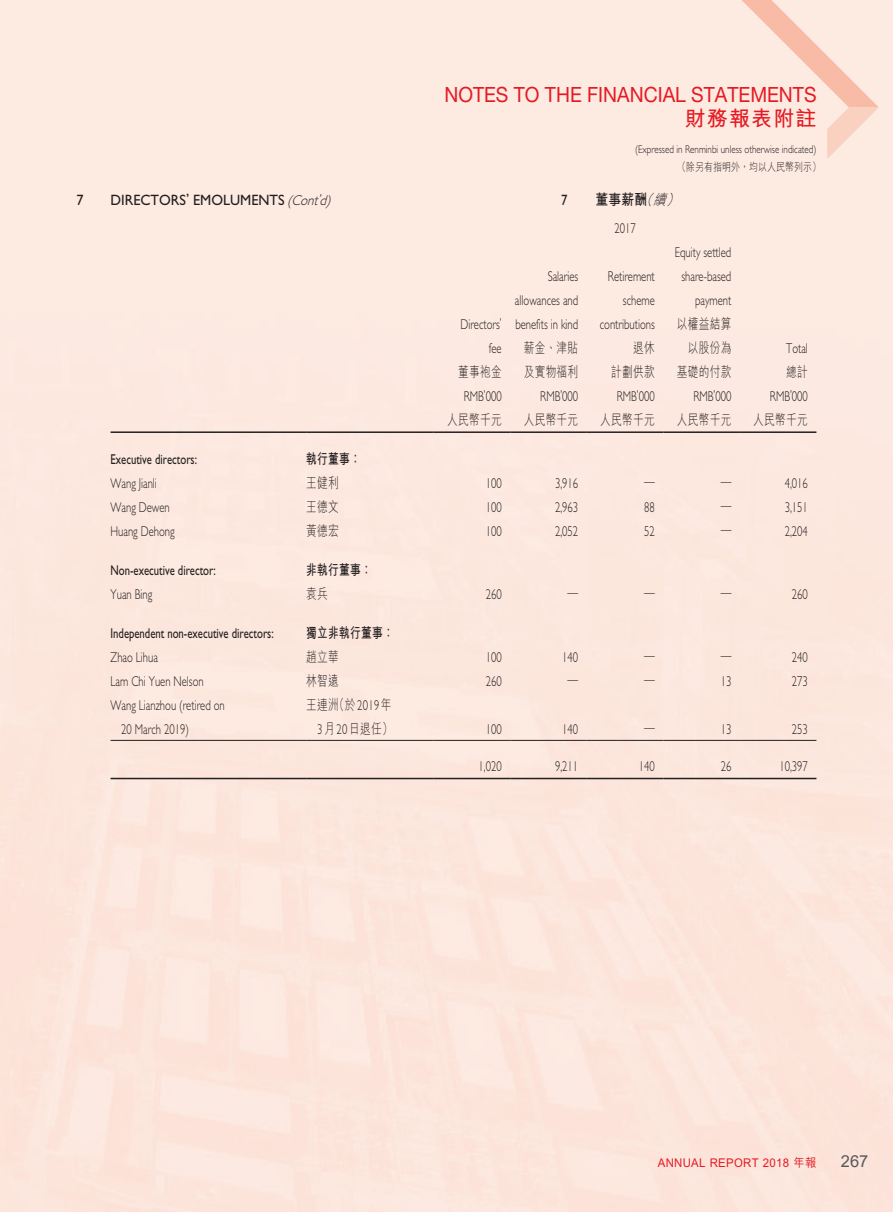
<style>
.page{position:relative;width:893px;height:1212px;background:#fff}
.page>*{position:absolute;margin:0;border:0;box-sizing:border-box;transform-origin:0 0}
.t1{font:21px "Helvetica Neue LT Std";color:#e51a23;scale:.92 1}
.t2{font:700 21px "M Hei HK";letter-spacing:.055em;color:#e51a23}
.t3{font:16.5px "Arial";color:#57585a}
._3__標題{font:15px "Gill Sans Std";color:#231f20;scale:.95 1}
._8__標題---C{font:700 15px "M Hei HK";color:#231f20;scale:.85 1}
._8__標題---C-2{font:15px "Gill Sans Std";color:#231f20;scale:.85 1}
._1__內文{font:300 14.25px "Gill Sans Std";color:#231f20;scale:.75 1}
._6__內文---C{font:300 14.25px "M Hei HK";letter-spacing:.03em;color:#231f20;scale:.75 1}
._1__內文-2{font:14.25px "Gill Sans Std";color:#231f20;scale:.75 1}
._6__內文---C-2{font:700 14.25px "M Hei HK";letter-spacing:.03em;color:#231f20;scale:.75 1}
._1__內文-3{font:300 14.25px "M Hei HK";color:#231f20;scale:.75 1}
.t4{font:500 12px "M Hei HK";letter-spacing:.03em;color:#e51a23;scale:.95 1}
.t5{font:300 11.25px "Gill Sans Std";color:#231f20;scale:.8 1}
.t6{font:300 11.25px "M Hei HK";color:#231f20;scale:.8 1}
.s1{font-weight:300;font-style:italic;font-size:14.25px}
.s2{font-family:"Gill Sans Std"}
</style>
<div class="page">
<svg style="left:720px;top:0;width:159px;height:159px;background:#fce2d7"></svg>
<hr style="left:111px;top:431px;width:195px;height:2px;background:#231f20">
<hr style="left:306px;top:431px;width:128px;height:2px;background:#231f20">
<hr style="left:434px;top:431px;width:76px;height:2px;background:#231f20">
<hr style="left:510px;top:431px;width:77px;height:2px;background:#231f20">
<hr style="left:587px;top:431px;width:76px;height:2px;background:#231f20">
<hr style="left:663px;top:431px;width:77px;height:2px;background:#231f20">
<hr style="left:740px;top:431px;width:76px;height:2px;background:#231f20">
<hr style="left:111px;top:740px;width:195px;height:1px;background:#231f20">
<hr style="left:306px;top:740px;width:128px;height:1px;background:#231f20">
<hr style="left:434px;top:740px;width:76px;height:1px;background:#231f20">
<hr style="left:510px;top:740px;width:77px;height:1px;background:#231f20">
<hr style="left:587px;top:740px;width:76px;height:1px;background:#231f20">
<hr style="left:663px;top:740px;width:77px;height:1px;background:#231f20">
<hr style="left:740px;top:740px;width:76px;height:1px;background:#231f20">
<hr style="left:111px;top:778px;width:195px;height:1px;background:#231f20">
<hr style="left:306px;top:778px;width:128px;height:1px;background:#231f20">
<hr style="left:434px;top:778px;width:76px;height:1px;background:#231f20">
<hr style="left:510px;top:778px;width:77px;height:1px;background:#231f20">
<hr style="left:587px;top:778px;width:76px;height:1px;background:#231f20">
<hr style="left:663px;top:778px;width:77px;height:1px;background:#231f20">
<hr style="left:740px;top:778px;width:76px;height:1px;background:#231f20">
<p class="_3__標題" style="left:77px;top:191px;width:9px">7</p>
<p class="_3__標題" style="left:111px;top:191px;width:238px">DIRECTORS’ EMOLUMENTS <span class="s1">(Cont’d)</span></p>
<h1 class="t1" style="left:444px;top:82px;width:406px">NOTES TO THE FINANCIAL STATEMENTS</h1>
<h1 class="t2" style="left:685px;top:103px;width:133px">財務報表附註</h1>
<p class="t5" style="left:635px;top:143px;width:228px">(Expressed in Renminbi unless otherwise indicated)</p>
<p class="t6" style="left:677px;top:162px;width:181px">（除另有指明外，均以人民幣列示）</p>
<p class="_8__標題---C-2" style="left:561px;top:191px;width:9px">7</p>
<p class="_8__標題---C" style="left:595px;top:188px;width:104px">董事薪酬<span class="s1">（續）</span></p>
<p class="_1__內文" style="left:460px;top:316px;width:57px">Directors’</p>
<p class="_1__內文" style="left:489px;top:340px;width:19px">fee</p>
<p class="_6__內文---C" style="left:458px;top:365px;width:60px">董事袍金</p>
<p class="_1__內文" style="left:548px;top:268px;width:42px">Salaries</p>
<p class="_1__內文" style="left:515px;top:292px;width:86px">allowances and</p>
<p class="_1__內文" style="left:515px;top:316px;width:85px">benefits in kind</p>
<p class="_6__內文---C" style="left:524px;top:341px;width:74px">薪金、津貼</p>
<p class="_6__內文---C" style="left:524px;top:365px;width:74px">及實物福利</p>
<p class="_1__內文" style="left:614px;top:220px;width:30px">2017</p>
<p class="_1__內文" style="left:608px;top:268px;width:64px">Retirement</p>
<p class="_1__內文" style="left:623px;top:292px;width:44px">scheme</p>
<p class="_1__內文" style="left:600px;top:316px;width:75px">contributions</p>
<p class="_6__內文---C" style="left:633px;top:341px;width:30px">退休</p>
<p class="_6__內文---C" style="left:611px;top:365px;width:60px">計劃供款</p>
<p class="_1__內文" style="left:675px;top:244px;width:77px">Equity settled</p>
<p class="_1__內文" style="left:681px;top:268px;width:68px">share-based</p>
<p class="_1__內文" style="left:695px;top:292px;width:50px">payment</p>
<p class="_6__內文---C" style="left:677px;top:317px;width:74px">以權益結算</p>
<p class="_6__內文---C" style="left:688px;top:341px;width:60px">以股份為</p>
<p class="_6__內文---C" style="left:677px;top:365px;width:74px">基礎的付款</p>
<p class="_1__內文" style="left:786px;top:340px;width:30px">Total</p>
<p class="_6__內文---C" style="left:786px;top:365px;width:30px">總計</p>
<p class="_1__內文" style="left:464px;top:388px;width:52px">RMB’000</p>
<p class="_1__內文" style="left:540px;top:388px;width:52px">RMB’000</p>
<p class="_1__內文" style="left:617px;top:388px;width:52px">RMB’000</p>
<p class="_1__內文" style="left:693px;top:388px;width:52px">RMB’000</p>
<p class="_1__內文" style="left:770px;top:388px;width:52px">RMB’000</p>
<p class="_6__內文---C" style="left:447px;top:413px;width:74px">人民幣千元</p>
<p class="_6__內文---C" style="left:524px;top:413px;width:74px">人民幣千元</p>
<p class="_6__內文---C" style="left:600px;top:413px;width:74px">人民幣千元</p>
<p class="_6__內文---C" style="left:677px;top:413px;width:74px">人民幣千元</p>
<p class="_6__內文---C" style="left:753px;top:413px;width:74px">人民幣千元</p>
<p class="_1__內文-2" style="left:111px;top:451px;width:117px">Executive directors:</p>
<p class="_6__內文---C-2" style="left:306px;top:448px;width:74px">執行董事：</p>
<p class="_1__內文" style="left:111px;top:475px;width:63px">Wang Jianli</p>
<p class="_6__內文---C" style="left:306px;top:475px;width:45px">王健利</p>
<p class="_1__內文" style="left:486px;top:475px;width:23px">100</p>
<p class="_1__內文" style="left:555px;top:475px;width:33px">3,916</p>
<p class="_1__內文-3" style="left:644px;top:475px;width:16px">—</p>
<p class="_1__內文-3" style="left:721px;top:475px;width:16px">—</p>
<p class="_1__內文" style="left:785px;top:475px;width:33px">4,016</p>
<p class="_1__內文" style="left:111px;top:499px;width:81px">Wang Dewen</p>
<p class="_6__內文---C" style="left:306px;top:499px;width:45px">王德文</p>
<p class="_1__內文" style="left:486px;top:499px;width:23px">100</p>
<p class="_1__內文" style="left:555px;top:499px;width:33px">2,963</p>
<p class="_1__內文" style="left:644px;top:499px;width:16px">88</p>
<p class="_1__內文-3" style="left:721px;top:499px;width:16px">—</p>
<p class="_1__內文" style="left:785px;top:499px;width:33px">3,151</p>
<p class="_1__內文" style="left:111px;top:523px;width:87px">Huang Dehong</p>
<p class="_6__內文---C" style="left:306px;top:523px;width:45px">黃德宏</p>
<p class="_1__內文" style="left:486px;top:523px;width:23px">100</p>
<p class="_1__內文" style="left:555px;top:523px;width:33px">2,052</p>
<p class="_1__內文" style="left:644px;top:523px;width:16px">52</p>
<p class="_1__內文-3" style="left:721px;top:523px;width:16px">—</p>
<p class="_1__內文" style="left:785px;top:523px;width:33px">2,204</p>
<p class="_1__內文-2" style="left:111px;top:562px;width:142px">Non-executive director:</p>
<p class="_6__內文---C-2" style="left:306px;top:559px;width:89px">非執行董事：</p>
<p class="_1__內文" style="left:111px;top:586px;width:57px">Yuan Bing</p>
<p class="_6__內文---C" style="left:306px;top:586px;width:30px">袁兵</p>
<p class="_1__內文" style="left:486px;top:586px;width:23px">260</p>
<p class="_1__內文-3" style="left:568px;top:586px;width:16px">—</p>
<p class="_1__內文-3" style="left:644px;top:586px;width:16px">—</p>
<p class="_1__內文-3" style="left:721px;top:586px;width:16px">—</p>
<p class="_1__內文" style="left:792px;top:586px;width:23px">260</p>
<p class="_1__內文-2" style="left:111px;top:625px;width:219px">Independent non-executive directors:</p>
<p class="_6__內文---C-2" style="left:306px;top:622px;width:118px">獨立非執行董事：</p>
<p class="_1__內文" style="left:111px;top:649px;width:65px">Zhao Lihua</p>
<p class="_6__內文---C" style="left:306px;top:649px;width:45px">趙立華</p>
<p class="_1__內文" style="left:486px;top:649px;width:23px">100</p>
<p class="_1__內文" style="left:562px;top:649px;width:23px">140</p>
<p class="_1__內文-3" style="left:644px;top:649px;width:16px">—</p>
<p class="_1__內文-3" style="left:721px;top:649px;width:16px">—</p>
<p class="_1__內文" style="left:792px;top:649px;width:23px">240</p>
<p class="_1__內文" style="left:111px;top:673px;width:126px">Lam Chi Yuen Nelson</p>
<p class="_6__內文---C" style="left:306px;top:673px;width:45px">林智遠</p>
<p class="_1__內文" style="left:486px;top:673px;width:23px">260</p>
<p class="_1__內文-3" style="left:568px;top:673px;width:16px">—</p>
<p class="_1__內文-3" style="left:644px;top:673px;width:16px">—</p>
<p class="_1__內文" style="left:721px;top:673px;width:16px">13</p>
<p class="_1__內文" style="left:792px;top:673px;width:23px">273</p>
<p class="_1__內文" style="left:111px;top:697px;width:154px">Wang Lianzhou (retired on</p>
<p class="_1__內文" style="left:121px;top:721px;width:92px">20 March 2019)</p>
<p class="_6__內文---C" style="left:306px;top:697px;width:115px">王連洲（於<span class="s2">2019</span>年</p>
<p class="_6__內文---C" style="left:317px;top:721px;width:102px"><span class="s2">3</span>月<span class="s2">20</span>日退任）</p>
<p class="_1__內文" style="left:486px;top:721px;width:23px">100</p>
<p class="_1__內文" style="left:562px;top:721px;width:23px">140</p>
<p class="_1__內文-3" style="left:644px;top:721px;width:16px">—</p>
<p class="_1__內文" style="left:721px;top:721px;width:16px">13</p>
<p class="_1__內文" style="left:792px;top:721px;width:23px">253</p>
<p class="_1__內文" style="left:478px;top:759px;width:33px">1,020</p>
<p class="_1__內文" style="left:555px;top:759px;width:33px">9,211</p>
<p class="_1__內文" style="left:639px;top:759px;width:23px">140</p>
<p class="_1__內文" style="left:721px;top:759px;width:16px">26</p>
<p class="_1__內文" style="left:779px;top:759px;width:40px">10,397</p>
<p class="t4" style="left:658px;top:1154px;width:169px">ANNUAL REPORT 2018 年報</p>
<p class="t3" style="left:841px;top:1150px;width:29px">267</p>
</div>
